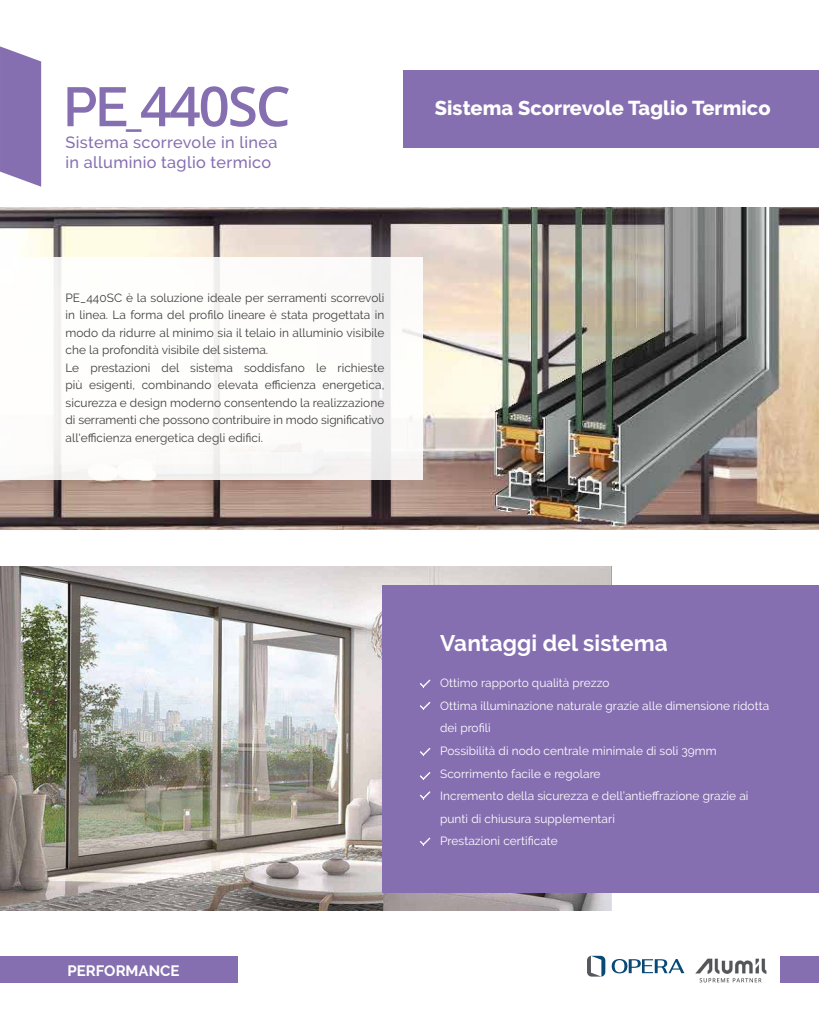
<style>
.page{position:relative;width:819px;height:1032px;background:#fff}
.page>*{position:absolute;margin:0;border:0;box-sizing:border-box;transform-origin:0 0}
.t1{font:600 55px "Open Sans";letter-spacing:-.04em;color:#866fb1}
.t2{font:700 22.5px "Raleway";letter-spacing:.005em;color:#fff}
.t3{font:800 20px "Raleway";letter-spacing:.005em;color:#fff}
.t4{font:500 16.25px/19.5px "Raleway";letter-spacing:.02em;color:#866fb1}
.t5{font:700 15px "Raleway";color:#fff}
.t6{font:11.88px/17.5px "Raleway";letter-spacing:.005em;color:#414042}
.t7{font:11.88px/22.5px "Raleway";letter-spacing:.005em;color:#fff}
.s1{font-family:"Raleway"}
.s2{font-weight:700;font-size:37.5px}
</style>
<div class="page">
<img style="left:0;top:208px;width:819px;height:321px">
<div style="left:404px;top:70px;width:415px;height:77px;background:#866fb1"></div>
<img style="left:0;top:566px;width:611px;height:344px">
<div style="left:382px;top:585px;width:437px;height:306px;background:#866fb1"></div>
<div style="left:0;top:257px;width:422px;height:222px;background:#fff"></div>
<svg style="left:420px;top:679px;width:10px;height:8px"></svg>
<svg style="left:420px;top:702px;width:10px;height:7px"></svg>
<svg style="left:420px;top:748px;width:10px;height:7px"></svg>
<svg style="left:420px;top:791px;width:10px;height:7px"></svg>
<svg style="left:420px;top:772px;width:10px;height:7px"></svg>
<svg style="left:420px;top:837px;width:10px;height:7px"></svg>
<svg style="left:0;top:46px;width:41px;height:141px"></svg>
<svg style="left:587px;top:955px;width:18px;height:21px"></svg>
<svg style="left:611px;top:959px;width:73px;height:14px"></svg>
<img style="left:695px;top:958px;width:72px;height:25px">
<img style="left:699px;top:977px;width:62px;height:5px">
<div style="left:0;top:956px;width:237px;height:26px;background:#866fb1"></div>
<div style="left:780px;top:956px;width:39px;height:26px;background:#866fb1"></div>
<h1 class="t1" style="left:63px;top:68px;width:229px"><span class="s1">PE</span><span class="s2">_</span>440SC</h1>
<h3 class="t4" style="left:66px;top:133px;width:213px">Sistema scorrevole in linea in alluminio taglio termico</h3>
<p class="t6" style="left:66px;top:289px;width:320px">PE_440SC è la soluzione ideale per serramenti scorrevoli in linea. La forma del profilo lineare è stata progettata in modo da ridurre al minimo sia il telaio in alluminio visibile che la profondità visibile del sistema.<br>Le prestazioni del sistema soddisfano le richieste più esigenti, combinando elevata efficienza energetica, sicurezza e design moderno consentendo la realizzazione di serramenti che possono contribuire in modo significativo all'efficienza energetica degli edifici.</p>
<h3 class="t3" style="left:434px;top:96px;width:337px">Sistema Scorrevole Taglio Termico</h3>
<p class="t5" style="left:68px;top:961px;width:113px">PERFORMANCE</p>
<h2 class="t2" style="left:440px;top:630px;width:229px">Vantaggi del sistema</h2>
<p class="t7" style="left:440px;top:671px;width:330px">Ottimo rapporto qualità prezzo<br>Ottima illuminazione naturale grazie alle dimensione ridotta dei profili<br>Possibilità di nodo centrale minimale di soli 39mm Scorrimento facile e regolare<br>Incremento della sicurezza e dell’antieffrazione grazie ai punti di chiusura supplementari<br>Prestazioni certificate</p>
</div>
